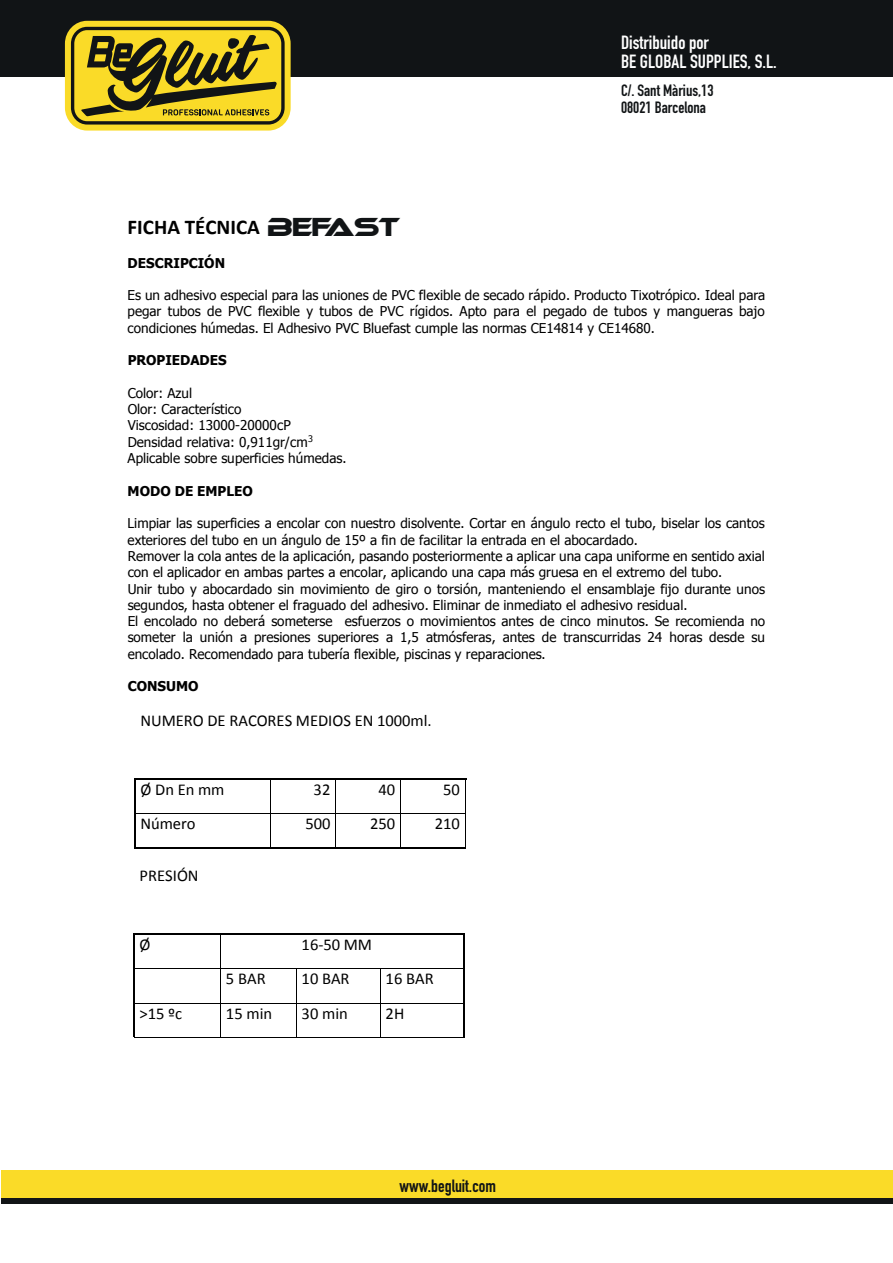
<style>
.page{position:relative;width:893px;height:1263px;background:#fff}
.page>*{position:absolute;margin:0;border:0;box-sizing:border-box;transform-origin:0 0}
.t1{font:24.6px "Ethnocentric";color:#111416}
.t2{font:700 21px "Calibri";color:#000}
.t3{font:700 18.9px/18.9px "DIN Condensed";color:#fff}
.t4{font:700 17.55px "DIN Condensed";color:#111416}
.t5{font:16.5px "Calibri";color:#000}
.t6{font:700 16.2px/17.2px "DIN Condensed";color:#111416}
.t7{font:13.5px/16.4px "Tahoma";color:#000}
.t8{font:700 13.5px "Tahoma";color:#000}
</style>
<div class="page">
<hr style="left:137px;top:778px;width:134px;height:1px;background:#000">
<hr style="left:273px;top:778px;width:62px;height:1px;background:#000">
<hr style="left:338px;top:778px;width:62px;height:1px;background:#000">
<hr style="left:402px;top:778px;width:63px;height:1px;background:#000">
<hr style="left:134px;top:779px;width:2px;height:34px;background:#000">
<hr style="left:271px;top:779px;width:1px;height:34px;background:#000">
<hr style="left:335px;top:779px;width:1px;height:34px;background:#000">
<hr style="left:400px;top:779px;width:1px;height:34px;background:#000">
<hr style="left:465px;top:779px;width:1px;height:34px;background:#000">
<hr style="left:136px;top:813px;width:135px;height:1px;background:#000">
<hr style="left:271px;top:813px;width:64px;height:1px;background:#000">
<hr style="left:336px;top:813px;width:64px;height:1px;background:#000">
<hr style="left:401px;top:813px;width:64px;height:1px;background:#000">
<hr style="left:134px;top:814px;width:2px;height:34px;background:#000">
<hr style="left:136px;top:848px;width:135px;height:1px;background:#000">
<hr style="left:271px;top:814px;width:1px;height:34px;background:#000">
<hr style="left:272px;top:848px;width:63px;height:1px;background:#000">
<hr style="left:335px;top:814px;width:1px;height:34px;background:#000">
<hr style="left:337px;top:848px;width:63px;height:1px;background:#000">
<hr style="left:400px;top:814px;width:1px;height:34px;background:#000">
<hr style="left:401px;top:848px;width:64px;height:1px;background:#000">
<hr style="left:465px;top:814px;width:1px;height:34px;background:#000">
<hr style="left:137px;top:933px;width:83px;height:1px;background:#000">
<hr style="left:223px;top:933px;width:73px;height:1px;background:#000">
<hr style="left:298px;top:933px;width:82px;height:1px;background:#000">
<hr style="left:382px;top:933px;width:82px;height:1px;background:#000">
<hr style="left:134px;top:934px;width:1px;height:34px;background:#000">
<hr style="left:220px;top:934px;width:1px;height:34px;background:#000">
<hr style="left:464px;top:934px;width:1px;height:34px;background:#000">
<hr style="left:135px;top:968px;width:85px;height:1px;background:#000">
<hr style="left:221px;top:968px;width:75px;height:1px;background:#000">
<hr style="left:298px;top:968px;width:82px;height:1px;background:#000">
<hr style="left:381px;top:968px;width:83px;height:1px;background:#000">
<hr style="left:134px;top:969px;width:1px;height:34px;background:#000">
<hr style="left:220px;top:969px;width:1px;height:34px;background:#000">
<hr style="left:296px;top:969px;width:1px;height:34px;background:#000">
<hr style="left:380px;top:969px;width:1px;height:34px;background:#000">
<hr style="left:464px;top:969px;width:1px;height:34px;background:#000">
<hr style="left:135px;top:1003px;width:85px;height:1px;background:#000">
<hr style="left:221px;top:1003px;width:75px;height:1px;background:#000">
<hr style="left:297px;top:1003px;width:83px;height:1px;background:#000">
<hr style="left:381px;top:1003px;width:83px;height:1px;background:#000">
<hr style="left:134px;top:1003px;width:1px;height:34px;background:#000">
<hr style="left:134px;top:1037px;width:86px;height:1px;background:#000">
<hr style="left:220px;top:1003px;width:1px;height:34px;background:#000">
<hr style="left:221px;top:1037px;width:75px;height:1px;background:#000">
<hr style="left:296px;top:1003px;width:1px;height:34px;background:#000">
<hr style="left:297px;top:1037px;width:83px;height:1px;background:#000">
<hr style="left:380px;top:1003px;width:1px;height:34px;background:#000">
<hr style="left:381px;top:1037px;width:83px;height:1px;background:#000">
<hr style="left:464px;top:1003px;width:1px;height:34px;background:#000">
<div style="left:0;top:0;width:893px;height:77px;background:#111416"></div>
<div style="left:65px;top:21px;width:226px;height:110px;background:#fadb28;border-radius:23px"></div>
<svg style="left:71px;top:27px;width:214px;height:98px"></svg>
<div style="left:1px;top:1171px;width:892px;height:33px;background:#fadb28"></div>
<div style="left:2px;top:1198px;width:891px;height:6px;background:#111416"></div>
<h3 class="t3" style="left:621px;top:33px;width:157px">Distribuido por<br>BE GLOBAL SUPPLIES, S.L.</h3>
<p class="t6" style="left:621px;top:82px;width:94px">C/. Sant Màrius,13<br>08021 Barcelona</p>
<h2 class="t2" style="left:128px;top:214px;width:361px">FICHA TÉCNICA ADHESIVO PVC BLUEFAST</h2>
<p class="t8" style="left:128px;top:253px;width:99px">DESCRIPCIÓN</p>
<p class="t7" style="left:128px;top:286px;width:639px;text-align:justify">Es un adhesivo especial para las uniones de PVC flexible de secado rápido. Producto Tixotrópico. Ideal para pegar tubos de PVC flexible y tubos de PVC rígidos. Apto para el pegado de tubos y mangueras bajo condiciones húmedas. El Adhesivo PVC Bluefast cumple las normas CE14814 y CE14680.</p>
<p class="t8" style="left:128px;top:351px;width:101px">PROPIEDADES</p>
<p class="t7" style="left:128px;top:384px;width:220px">Color: Azul<br>Olor: Característico<br>Viscosidad: 13000-20000cP<br>Densidad relativa: 0,911gr/cm<sup>3<br></sup>Aplicable sobre superficies húmedas.</p>
<p class="t8" style="left:128px;top:481px;width:127px">MODO DE EMPLEO</p>
<p class="t7" style="left:128px;top:514px;width:639px">Limpiar las superficies a encolar con nuestro disolvente. Cortar en ángulo recto el tubo, biselar los cantos exteriores del tubo en un ángulo de 15º a fin de facilitar la entrada en el abocardado.<br>Remover la cola antes de la aplicación, pasando posteriormente a aplicar una capa uniforme en sentido axial con el aplicador en ambas partes a encolar, aplicando una capa más gruesa en el extremo del tubo.<br>Unir tubo y abocardado sin movimiento de giro o torsión, manteniendo el ensamblaje fijo durante unos segundos, hasta obtener el fraguado del adhesivo. Eliminar de inmediato el adhesivo residual.<br>El encolado no deberá someterse esfuerzos o movimientos antes de cinco minutos. Se recomienda no someter la unión a presiones superiores a 1,5 atmósferas, antes de transcurridas 24 horas desde su encolado. Recomendado para tubería flexible, piscinas y reparaciones.</p>
<p class="t8" style="left:128px;top:677px;width:72px">CONSUMO</p>
<p class="t5" style="left:140px;top:710px;width:293px">NUMERO DE RACORES MEDIOS EN 1000ml.</p>
<h1 class="t1" style="left:267px;top:214px;width:135px">BEFAST</h1>
<p class="t5" style="left:140px;top:779px;width:86px">Ø Dn En mm</p>
<p class="t5" style="left:314px;top:779px;width:18px">32</p>
<p class="t5" style="left:378px;top:779px;width:18px">40</p>
<p class="t5" style="left:443px;top:779px;width:18px">50</p>
<p class="t5" style="left:140px;top:813px;width:57px">Número</p>
<p class="t5" style="left:305px;top:813px;width:27px">500</p>
<p class="t5" style="left:370px;top:813px;width:27px">250</p>
<p class="t5" style="left:435px;top:813px;width:27px">210</p>
<p class="t5" style="left:140px;top:865px;width:61px">PRESIÓN</p>
<p class="t5" style="left:140px;top:934px;width:12px">Ø</p>
<p class="t5" style="left:302px;top:934px;width:72px">16-50 MM</p>
<p class="t5" style="left:226px;top:968px;width:41px">5 BAR</p>
<p class="t5" style="left:302px;top:968px;width:50px">10 BAR</p>
<p class="t5" style="left:386px;top:968px;width:50px">16 BAR</p>
<p class="t5" style="left:140px;top:1003px;width:44px">&gt;15 ºc</p>
<p class="t5" style="left:226px;top:1003px;width:48px">15 min</p>
<p class="t5" style="left:302px;top:1003px;width:48px">30 min</p>
<p class="t5" style="left:386px;top:1003px;width:20px">2H</p>
<p class="t4" style="left:400px;top:1174px;width:98px">www.begluit.com</p>
</div>
